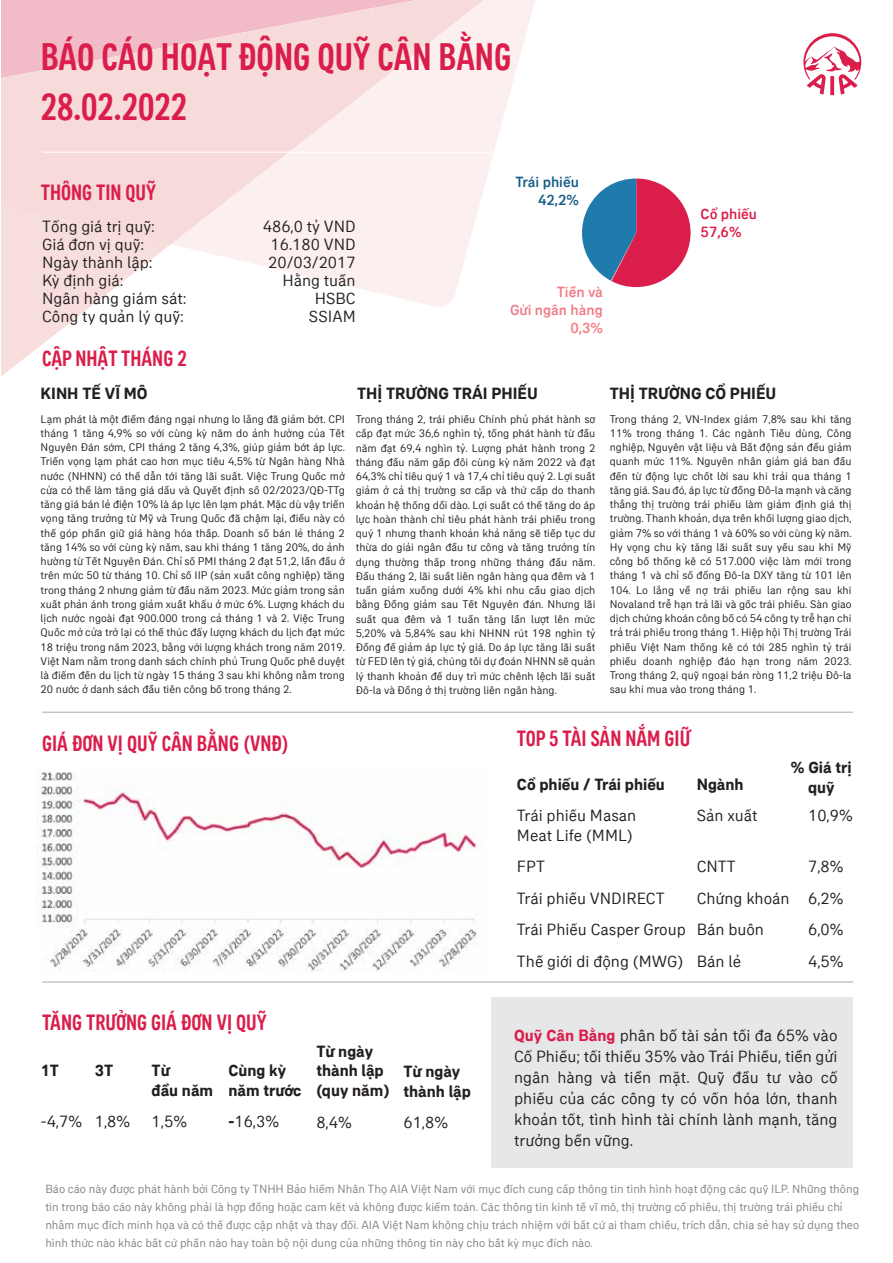
<style>
.page{position:relative;width:893px;height:1263px;background:#fff}
.page>*{position:absolute;margin:0;border:0;box-sizing:border-box;transform-origin:0 0}
.t1{font:500 condensed 39px "AIA Everest";color:#da1d4a}
.t2{font:500 condensed 22.5px "AIA Everest";color:#da1d4a}
.t3{font:16.5px/18px "AIA Everest";color:#231f20}
.t4{font:700 16.5px/19.8px "AIA Everest";color:#231f20}
.t5{font:500 15px/18px "AIA Everest";color:#f37b85;text-align:right}
.t6{font:500 15px/18px "AIA Everest";color:#175d85;text-align:right}
.t7{font:500 15px/18px "AIA Everest";color:#da1d4a}
.t8{font:12px/18px "AIA Everest";color:#808285}
.t9{font:11.25px/14.2px "AIA Everest";color:#231f20;text-align:justify}
.s1{font-weight:700}
.s2{font-weight:700;color:#da1d4a}
</style>
<div class="page">
<div style="left:492px;top:998px;width:361px;height:170px;background:#e6e7e8"></div>
<svg style="left:505px;top:1px;width:30px;height:108px;fill:#fbf3f1"></svg>
<svg style="left:1px;top:1px;width:504px;height:375px"></svg>
<svg style="left:803px;top:33px;width:58px;height:62px"></svg>
<svg style="left:582px;top:179px;width:109px;height:108px"></svg>
<hr style="left:42px;top:152px;width:811px;height:1px;background:#fff">
<hr style="left:42px;top:712px;width:811px;height:1px;background:#a7a9ac">
<hr style="left:42px;top:982px;width:811px;height:1px;background:#a7a9ac">
<img style="left:36px;top:772px;width:450px;height:200px">
<h1 class="t1" style="left:41px;top:31px;width:472px">BÁO CÁO HOẠT ĐỘNG QUỸ CÂN BẰNG</h1>
<h1 class="t1" style="left:41px;top:81px;width:148px">28.02.2022</h1>
<h2 class="t2" style="left:41px;top:178px;width:117px">THÔNG TIN QUỸ</h2>
<h3 class="t3" style="left:42px;top:216px;width:146px">Tổng giá trị quỹ:<br>Giá đơn vị quỹ:<br>Ngày thành lập:<br>Kỳ định giá:<br>Ngân hàng giám sát:<br>Công ty quản lý quỹ:</h3>
<h2 class="t2" style="left:42px;top:344px;width:146px">CẬP NHẬT THÁNG 2</h2>
<h3 class="t6" style="left:515px;top:172px;width:65px">Trái phiếu<br>42,2%</h3>
<h3 class="t3" style="left:263px;top:216px;width:94px;text-align:right">486,0 tỷ VND<br>16.180 VND<br>20/03/2017<br>Hằng tuần<br>HSBC<br>SSIAM</h3>
<h3 class="t7" style="left:701px;top:204px;width:58px">Cổ phiếu<br>57,6%</h3>
<h3 class="t5" style="left:510px;top:282px;width:94px">Tiền và<br>Gửi ngân hàng<br>0,3%</h3>
<h3 class="t4" style="left:41px;top:383px;width:109px">KINH TẾ VĨ MÔ</h3>
<p class="t9" style="left:41px;top:411px;width:306px">Lạm phát là một điểm đáng ngại nhưng lo lắng đã giảm bớt. CPI tháng 1 tăng 4,9% so với cùng kỳ năm do ảnh hưởng của Tết Nguyên Đán sớm, CPI tháng 2 tăng 4,3%, giúp giảm bớt áp lực.<br>Triển vọng lạm phát cao hơn mục tiêu 4,5% từ Ngân hàng Nhà nước (NHNN) có thể dẫn tới tăng lãi suất. Việc Trung Quốc mở cửa có thể làm tăng giá dầu và Quyết định số 02/2023/QĐ-TTg tăng giá bán lẻ điện 10% là áp lực lên lạm phát. Mặc dù vậy triển vọng tăng trưởng từ Mỹ và Trung Quốc đã chậm lại, điều này có thể góp phần giữ giá hàng hóa thấp. Doanh số bán lẻ tháng 2 tăng 14% so với cùng kỳ năm, sau khi tháng 1 tăng 20%, do ảnh hường từ Tết Nguyên Đán. Chỉ số PMI tháng 2 đạt 51,2, lần đầu ở trên mức 50 từ tháng 10. Chỉ số IIP (sản xuất công nghiệp) tăng trong tháng 2 nhưng giảm từ đầu năm 2023. Mức giảm trong sản xuất phản ánh trong giảm xuất khẩu ở mức 6%. Lượng khách du lịch nước ngoài đạt 900.000 trong cả tháng 1 và 2. Việc Trung Quốc mở cửa trở lại có thể thúc đẩy lượng khách du lịch đạt mức 18 triệu trong năm 2023, bằng với lượng khách trong năm 2019.<br>Việt Nam nằm trong danh sách chính phủ Trung Quốc phê duyệt là điểm đến du lịch từ ngày 15 tháng 3 sau khi không nằm trong 20 nước ở danh sách đầu tiên công bố trong tháng 2.</p>
<h3 class="t4" style="left:357px;top:383px;width:182px">THỊ TRƯỜNG TRÁI PHIẾU</h3>
<p class="t9" style="left:356px;top:411px;width:241px">Trong tháng 2, trái phiếu Chính phủ phát hành sơ cấp đạt mức 36,6 nghìn tỷ, tổng phát hành từ đầu năm đạt 69,4 nghìn tỷ. Lượng phát hành trong 2 tháng đầu năm gấp đôi cùng kỳ năm 2022 và đạt 64,3% chỉ tiêu quý 1 và 17,4 chỉ tiêu quý 2. Lợi suất giảm ở cả thị trường sơ cấp và thứ cấp do thanh khoản hệ thống dồi dào. Lợi suất có thể tăng do áp lực hoàn thành chỉ tiêu phát hành trái phiếu trong quý 1 nhưng thanh khoản khả năng sẽ tiếp tục dư thừa do giải ngân đầu tư công và tăng trưởng tín dụng thường thấp trong những tháng đầu năm.<br>Đầu tháng 2, lãi suất liên ngân hàng qua đêm và 1 tuần giảm xuống dưới 4% khi nhu cầu giao dịch bằng Đồng giảm sau Tết Nguyên đán. Nhưng lãi suất qua đêm và 1 tuần tăng lần lượt lên mức 5,20% và 5,84% sau khi NHNN rút 198 nghìn tỷ Đồng để giảm áp lực tỷ giá. Do áp lực tăng lãi suất từ FED lên tỷ giá, chúng tôi dự đoán NHNN sẽ quản lý thanh khoản để duy trì mức chênh lệch lãi suất Đô-la và Đồng ở thị trường liên ngân hàng.</p>
<h3 class="t4" style="left:610px;top:383px;width:168px">THỊ TRƯỜNG CỔ PHIẾU</h3>
<p class="t9" style="left:610px;top:411px;width:243px">Trong tháng 2, VN-Index giảm 7,8% sau khi tăng 11% trong tháng 1. Các ngành Tiêu dùng, Công nghiệp, Nguyên vật liệu và Bất động sản đều giảm quanh mức 11%. Nguyên nhân giảm giá ban đầu đến từ động lực chốt lời sau khi trải qua tháng 1 tăng giá. Sau đó, áp lực từ đồng Đô-la mạnh và căng thẳng thị trường trái phiếu làm giảm định giá thị trường. Thanh khoản, dựa trên khối lượng giao dịch, giảm 7% so với tháng 1 và 60% so với cùng kỳ năm.<br>Hy vọng chu kỳ tăng lãi suất suy yếu sau khi Mỹ công bố thống kê có 517.000 việc làm mới trong tháng 1 và chỉ số đồng Đô-la DXY tăng từ 101 lên 104. Lo lắng về nợ trái phiếu lan rộng sau khi Novaland trễ hạn trả lãi và gốc trái phiếu. Sàn giao dịch chứng khoán công bố có 54 công ty trễ hạn chi trả trái phiếu trong tháng 1. Hiệp hội Thị trường Trái phiếu Việt Nam thống kê có tới 285 nghìn tỷ trái phiếu doanh nghiệp đáo hạn trong năm 2023.<br>Trong tháng 2, quỹ ngoại bán ròng 11,2 triệu Đô-la sau khi mua vào trong tháng 1.</p>
<h2 class="t2" style="left:42px;top:729px;width:248px">GIÁ ĐƠN VỊ QUỸ CÂN BẰNG (VNĐ)</h2>
<h2 class="t2" style="left:517px;top:724px;width:175px">TOP 5 TÀI SẢN NẮM GIỮ</h2>
<h3 class="t4" style="left:517px;top:773px;width:149px">Cổ phiếu / Trái phiếu</h3>
<h3 class="t4" style="left:697px;top:773px;width:48px">Ngành</h3>
<h3 class="t4" style="left:791px;top:757px;width:62px;text-align:center">% Giá trị quỹ</h3>
<h3 class="t3" style="left:517px;top:805px;width:121px;line-height:19.5px">Trái phiếu Masan<br>Meat Life (MML)</h3>
<h3 class="t3" style="left:517px;top:850px;width:170px;line-height:31.5px">FPT<br>Trái phiếu VNDIRECT<br>Trái Phiếu Casper Group<br>Thế giới di động (MWG)</h3>
<h3 class="t3" style="left:697px;top:806px;width:62px">Sản xuất</h3>
<h3 class="t3" style="left:697px;top:850px;width:94px;line-height:31.5px">CNTT<br>Chứng khoán<br>Bán buôn<br>Bán lẻ</h3>
<h3 class="t3" style="left:808px;top:806px;width:46px">10,9%</h3>
<h3 class="t3" style="left:808px;top:850px;width:37px;line-height:31.5px;text-align:justify">7,8% 6,2% 6,0% 4,5%</h3>
<h2 class="t2" style="left:42px;top:1008px;width:226px">TĂNG TRƯỞNG GIÁ ĐƠN VỊ QUỸ</h2>
<h3 class="t4" style="left:41px;top:1060px;width:20px">1T</h3>
<h3 class="t3" style="left:41px;top:1112px;width:43px">-4,7%</h3>
<h3 class="t4" style="left:95px;top:1060px;width:20px">3T</h3>
<h3 class="t3" style="left:95px;top:1112px;width:37px">1,8%</h3>
<h3 class="t4" style="left:152px;top:1060px;width:63px">Từ<br>đầu năm</h3>
<h3 class="t3" style="left:152px;top:1112px;width:37px">1,5%</h3>
<h3 class="t4" style="left:228px;top:1060px;width:74px">Cùng kỳ năm trước</h3>
<h3 class="t3" style="left:228px;top:1112px;width:52px"><span class="s1">-</span>16,3%</h3>
<h3 class="t4" style="left:316px;top:1040px;width:75px">Từ ngày thành lập (quy năm)</h3>
<h3 class="t3" style="left:316px;top:1112px;width:37px">8,4%</h3>
<h3 class="t4" style="left:403px;top:1060px;width:69px">Từ ngày thành lập</h3>
<h3 class="t3" style="left:403px;top:1113px;width:46px">61,8%</h3>
<h3 class="t3" style="left:514px;top:1024px;width:325px;line-height:21px;text-align:justify"><span class="s2">Quỹ Cân Bằng</span> phân bổ tài sản tối đa 65% vào Cổ Phiếu; tối thiểu 35% vào Trái Phiếu, tiền gửi ngân hàng và tiền mặt. Quỹ đầu tư vào cổ phiếu của các công ty có vốn hóa lớn, thanh khoản tốt, tình hình tài chính lành mạnh, tăng trưởng bền vững.</h3>
<p class="t8" style="left:45px;top:1179px;width:815px">Báo cáo này được phát hành bởi Công ty TNHH Bảo hiểm Nhân Thọ AIA Việt Nam với mục đích cung cấp thông tin tình hình hoạt động các quỹ ILP. Những thông tin trong báo cáo này không phải là hợp đồng hoặc cam kết và không được kiểm toán. Các thông tin kinh tế vĩ mô, thị trường cổ phiếu, thị trường trái phiếu chỉ nhằm mục đích minh họa và có thể được cập nhật và thay đổi. AIA Việt Nam không chịu trách nhiệm với bất cứ ai tham chiếu, trích dẫn, chia sẻ hay sử dụng theo hình thức nào khác bất cứ phần nào hay toàn bộ nội dung của những thông tin này cho bất kỳ mục đích nào.</p>
</div>
